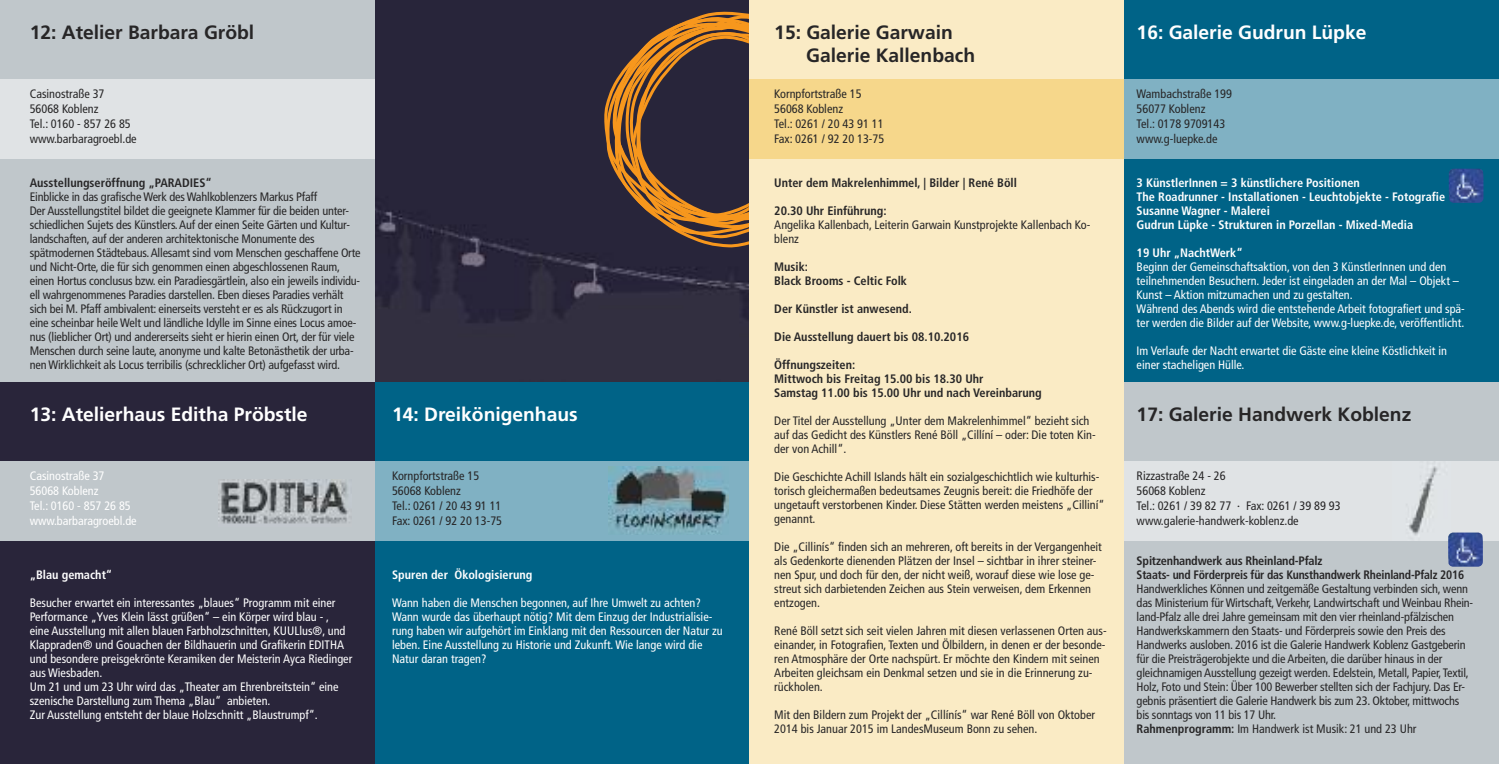
<style>
.page{position:relative;width:1499px;height:764px;background:#fff}
.page>*{position:absolute;margin:0;border:0;box-sizing:border-box;transform-origin:0 0}
.t1{font:700 19.25px/23.1px "Frutiger";color:#272627}
.t2{font:700 19.25px "Frutiger";color:#fff}
.t3{font:condensed 12.25px/14px "Frutiger";letter-spacing:-.015em;color:#272627}
.t4{font:condensed 12.25px/14px "Frutiger";color:#fff}
.t5{font:700 condensed 12.25px/14px "Frutiger";color:#272627}
.t6{font:700 condensed 12.25px/14px "Frutiger";color:#fff}
.s1{font-weight:700}
</style>
<div class="page">
<img style="left:375px;top:0;width:374px;height:382px">
<svg style="left:604px;top:17px;width:145px;height:231px;background:#503b34"></svg>
<svg style="left:609px;top:6px;width:140px;height:211px;background:#503b34"></svg>
<svg style="left:615px;top:22px;width:134px;height:205px;background:#5f4332"></svg>
<div style="left:0;top:0;width:375px;height:382px;background:#c0c7cb"></div>
<div style="left:0;top:79px;width:375px;height:80px;background:#e0e3e5"></div>
<div style="left:1124px;top:0;width:374px;height:382px;background:#006387"></div>
<div style="left:1124px;top:79px;width:374px;height:80px;background:#80b1c3"></div>
<div style="left:375px;top:382px;width:374px;height:382px;background:#006387"></div>
<div style="left:375px;top:461px;width:374px;height:80px;background:#80b1c3"></div>
<img style="left:609px;top:466px;width:119px;height:69px">
<div style="left:0;top:382px;width:375px;height:382px;background:#29253a"></div>
<div style="left:0;top:461px;width:375px;height:80px;background:#c0c7cb"></div>
<img style="left:218px;top:480px;width:130px;height:44px">
<div style="left:749px;top:0;width:375px;height:764px;background:#faebc5"></div>
<div style="left:749px;top:79px;width:375px;height:80px;background:#f6d78b"></div>
<div style="left:1124px;top:382px;width:374px;height:382px;background:#c0c7cb"></div>
<div style="left:1124px;top:461px;width:374px;height:80px;background:#e0e3e5"></div>
<img style="left:1409px;top:466px;width:29px;height:69px">
<img style="left:1449px;top:169px;width:34px;height:34px">
<img style="left:1448px;top:533px;width:34px;height:34px">
<h1 class="t1" style="left:30px;top:22px;width:226px">12: Atelier Barbara Gröbl</h1>
<p class="t3" style="left:30px;top:88px;width:108px;line-height:14.7px">Casinostraße 37<br>56068 Koblenz<br>Tel.: 0160 - 857 26 85 www.barbaragroebl.de</p>
<p class="t5" style="left:30px;top:176px;width:183px">Ausstellungseröffnung „PARADIES“</p>
<p class="t3" style="left:30px;top:190px;width:332px">Einblicke in das grafische Werk des Wahlkoblenzers Markus Pfaff<br>Der Ausstellungstitel bildet die geeignete Klammer für die beiden unter&shy;schiedlichen Sujets des Künstlers.Auf der einen Seite Gärten und Kultur&shy;landschaften, auf der anderen architektonische Monumente des spätmodernen Städtebaus.Allesamt sind vom Menschen geschaffene Orte und Nicht-Orte, die für sich genommen einen abgeschlossenen Raum, einen Hortus conclusus bzw. ein Paradiesgärtlein, also ein jeweils individu&shy;ell wahrgenommenes Paradies darstellen. Eben dieses Paradies verhält sich bei M. Pfaff ambivalent: einerseits versteht er es als Rückzugort in eine scheinbar heile Welt und ländliche Idylle im Sinne eines Locus amoe&shy;nus (lieblicher Ort) und andererseits sieht er hierin einen Ort, der für viele Menschen durch seine laute, anonyme und kalte Betonästhetik der urba&shy;nen Wirklichkeit als Locus terribilis (schrecklicher Ort) aufgefasst wird.</p>
<h1 class="t2" style="left:30px;top:407px;width:279px">13: Atelierhaus Editha Pröbstle</h1>
<p class="t4" style="left:30px;top:470px;width:108px;line-height:14.7px">Casinostraße 37<br>56068 Koblenz<br>Tel.: 0160 - 857 26 85 www.barbaragroebl.de</p>
<p class="t6" style="left:30px;top:568px;width:84px">„Blau gemacht“</p>
<p class="t4" style="left:30px;top:596px;width:324px">Besucher erwartet ein interessantes „blaues“ Programm mit einer Performance „Yves Klein lässt grüßen“ – ein Körper wird blau - ,<br>eine Ausstellung mit allen blauen Farbholzschnitten, KUULlus®, und Klappraden® und Gouachen der Bildhauerin und Grafikerin EDITHA und besondere preisgekrönte Keramiken der Meisterin Ayca Riedinger aus Wiesbaden.<br>Um 21 und um 23 Uhr wird das „Theater am Ehrenbreitstein“ eine szenische Darstellung zum Thema „Blau“ anbieten.<br>Zur Ausstellung entsteht der blaue Holzschnitt „Blaustrumpf“.</p>
<h1 class="t2" style="left:392px;top:407px;width:187px">14: Dreikönigenhaus</h1>
<p class="t3" style="left:392px;top:470px;width:111px;line-height:14.7px">Kornpfortstraße 15<br>56068 Koblenz<br>Tel.: 0261 / 20 43 91 11<br>Fax: 0261 / 92 20 13-75</p>
<p class="t6" style="left:392px;top:568px;width:142px">Spuren der Ökologisierung</p>
<p class="t4" style="left:392px;top:596px;width:332px">Wann haben die Menschen begonnen, auf Ihre Umwelt zu achten?<br>Wann wurde das überhaupt nötig? Mit dem Einzug der Industrialisie&shy;rung haben wir aufgehört im Einklang mit den Ressourcen der Natur zu leben. Eine Ausstellung zu Historie und Zukunft.Wie lange wird die Natur daran tragen?</p>
<h1 class="t1" style="left:806px;top:22px;width:170px;text-indent:-32px">15: Galerie Garwain<br>Galerie Kallenbach</h1>
<p class="t3" style="left:774px;top:88px;width:111px;line-height:14.7px">Kornpfortstraße 15<br>56068 Koblenz<br>Tel.: 0261 / 20 43 91 11<br>Fax: 0261 / 92 20 13-75</p>
<p class="t5" style="left:774px;top:176px;width:244px">Unter dem Makrelenhimmel, | Bilder | René Böll</p>
<p class="t5" style="left:774px;top:204px;width:114px">20.30 Uhr Einführung:</p>
<p class="t3" style="left:774px;top:218px;width:317px">Angelika Kallenbach, Leiterin Garwain Kunstprojekte Kallenbach Ko&shy;blenz</p>
<p class="t5" style="left:774px;top:260px;width:134px">Musik:<br>Black Brooms - Celtic Folk</p>
<p class="t5" style="left:774px;top:302px;width:139px">Der Künstler ist anwesend.</p>
<p class="t5" style="left:774px;top:330px;width:196px">Die Ausstellung dauert bis 08.10.2016</p>
<p class="t5" style="left:774px;top:358px;width:269px">Öffnungszeiten:<br>Mittwoch bis Freitag 15.00 bis 18.30 Uhr<br>Samstag 11.00 bis 15.00 Uhr und nach Vereinbarung</p>
<p class="t3" style="left:774px;top:414px;width:323px">Der Titel der Ausstellung „Unter dem Makrelenhimmel“ bezieht sich auf das Gedicht des Künstlers René Böll „Cillíní – oder: Die toten Kin&shy;der von Achill“.</p>
<p class="t3" style="left:774px;top:470px;width:332px">Die Geschichte Achill Islands hält ein sozialgeschichtlich wie kulturhis&shy;torisch gleichermaßen bedeutsames Zeugnis bereit: die Friedhöfe der ungetauft verstorbenen Kinder. Diese Stätten werden meistens „Cilliní“ genannt.</p>
<p class="t3" style="left:774px;top:540px;width:329px">Die „Cillinís“ finden sich an mehreren, oft bereits in der Vergangenheit als Gedenkorte dienenden Plätzen der Insel – sichtbar in ihrer steiner&shy;nen Spur, und doch für den, der nicht weiß, worauf diese wie lose ge&shy;streut sich darbietenden Zeichen aus Stein verweisen, dem Erkennen entzogen.</p>
<p class="t3" style="left:774px;top:624px;width:334px">René Böll setzt sich seit vielen Jahren mit diesen verlassenen Orten aus&shy;einander, in Fotografien, Texten und Ölbildern, in denen er der besonde&shy;ren Atmosphäre der Orte nachspürt. Er möchte den Kindern mit seinen Arbeiten gleichsam ein Denkmal setzen und sie in die Erinnerung zu&shy;rückholen.</p>
<p class="t3" style="left:774px;top:708px;width:322px">Mit den Bildern zum Projekt der „Cillínís“ war René Böll von Oktober<br>2014 bis Januar 2015 im LandesMuseum Bonn zu sehen.</p>
<h1 class="t2" style="left:1136px;top:25px;width:231px">16: Galerie Gudrun Lüpke</h1>
<p class="t3" style="left:1136px;top:88px;width:97px;line-height:14.7px">Wambachstraße 199<br>56077 Koblenz<br>Tel.: 0178 9709143 www.g-luepke.de</p>
<p class="t6" style="left:1136px;top:176px;width:310px">3 KünstlerInnen = 3 künstlichere Positionen<br>The Roadrunner - Installationen - Leuchtobjekte - Fotografie Susanne Wagner - Malerei<br>Gudrun Lüpke - Strukturen in Porzellan - Mixed-Media</p>
<p class="t6" style="left:1136px;top:246px;width:108px">19 Uhr „NachtWerk“</p>
<p class="t4" style="left:1136px;top:260px;width:330px">Beginn der Gemeinschaftsaktion, von den 3 KünstlerInnen und den teilnehmenden Besuchern. Jeder ist eingeladen an der Mal – Objekt – Kunst – Aktion mitzumachen und zu gestalten.<br>Während des Abends wird die entstehende Arbeit fotografiert und spä&shy;ter werden die Bilder auf der Website, www.g-luepke.de, veröffentlicht.</p>
<p class="t4" style="left:1136px;top:344px;width:312px">Im Verlaufe der Nacht erwartet die Gäste eine kleine Köstlichkeit in einer stacheligen Hülle.</p>
<h1 class="t1" style="left:1136px;top:404px;width:276px">17: Galerie Handwerk Koblenz</h1>
<p class="t3" style="left:1136px;top:470px;width:205px;line-height:14.7px">Rizzastraße 24 - 26<br>56068 Koblenz<br>Tel.: 0261 / 39 82 77 · Fax: 0261 / 39 89 93 www.galerie-handwerk-koblenz.de</p>
<p class="t5" style="left:1136px;top:554px;width:329px">Spitzenhandwerk aus Rheinland-Pfalz<br>Staats- und Förderpreis für das Kunsthandwerk Rheinland-Pfalz 2016</p>
<p class="t3" style="left:1136px;top:582px;width:338px">Handwerkliches Können und zeitgemäße Gestaltung verbinden sich, wenn das Ministerium für Wirtschaft,Verkehr, Landwirtschaft und Weinbau Rhein&shy;land-Pfalz alle drei Jahre gemeinsam mit den vier rheinland-pfälzischen Handwerkskammern den Staats- und Förderpreis sowie den Preis des Handwerks ausloben. 2016 ist die Galerie Handwerk Koblenz Gastgeberin für die Preisträgerobjekte und die Arbeiten, die darüber hinaus in der gleichnamigen Ausstellung gezeigt werden. Edelstein, Metall, Papier, Textil, Holz, Foto und Stein: Über 100 Bewerber stellten sich der Fachjury. Das Er&shy;gebnis präsentiert die Galerie Handwerk bis zum 23. Oktober, mittwochs bis sonntags von 11 bis 17 Uhr.<br><span class="s1">Rahmenprogramm:</span> Im Handwerk ist Musik: 21 und 23 Uhr</p>
</div>
